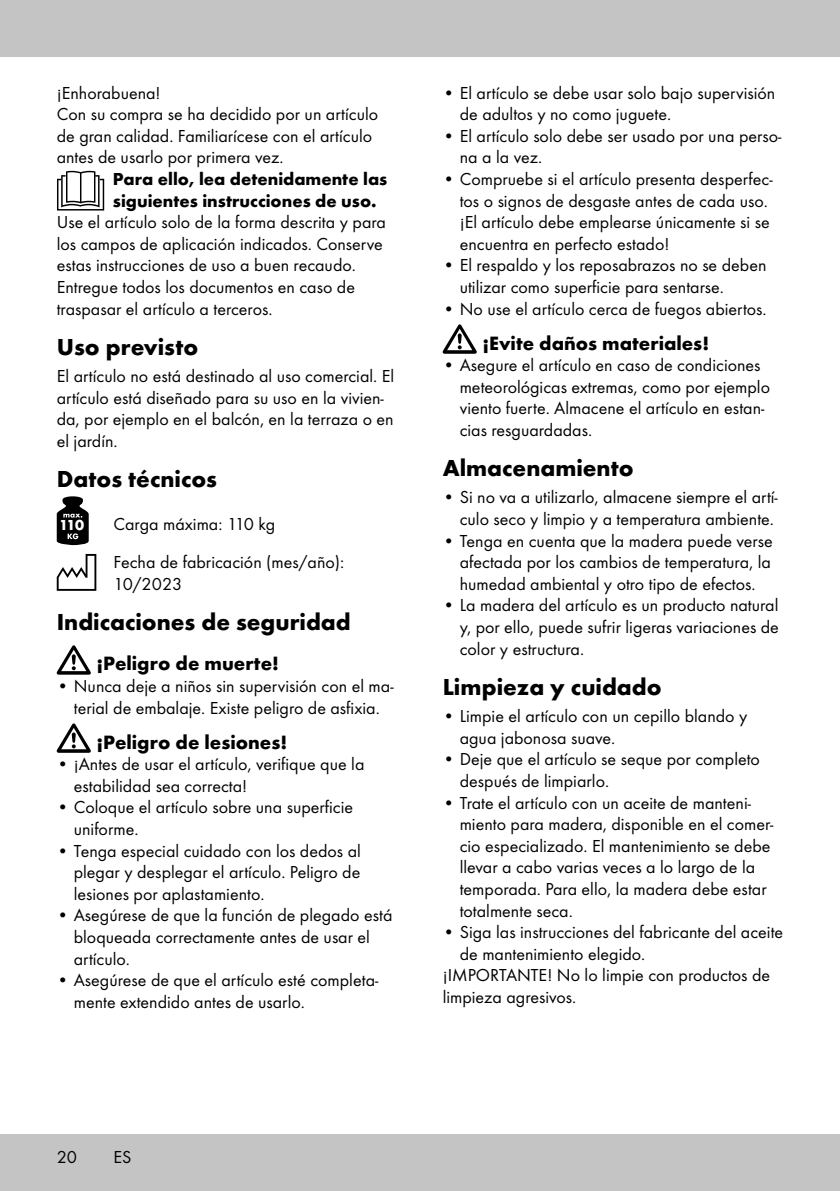
<style>
.page{position:relative;width:840px;height:1191px;background:#fff}
.page>*{position:absolute;margin:0;border:0;box-sizing:border-box;transform-origin:0 0}
.t1{font:700 24px "Futura TOT";color:#000}
.t2{font:700 20px "Futura TOT";color:#000}
.t3{font:18px/21.6px "Futura TOT Boo";color:#000}
.t4{font:700 18px/21.6px "Futura TOT";color:#000}
.t5{font:700 15px "Futura TOT";color:#fff}
</style>
<div class="page">
<div style="left:0;top:1134px;width:839px;height:57px;background:#c5c4c4"></div>
<div style="left:0;top:0;width:839px;height:57px;background:#c5c4c4"></div>
<svg style="left:57px;top:171px;width:47px;height:39px"></svg>
<svg style="left:57px;top:496px;width:32px;height:49px"></svg>
<svg style="left:57px;top:554px;width:39px;height:37px"></svg>
<svg style="left:57px;top:645px;width:34px;height:29px"></svg>
<svg style="left:57px;top:723px;width:34px;height:30px"></svg>
<svg style="left:442px;top:324px;width:34px;height:30px"></svg>
<p class="t3" style="left:57px;top:82px;width:323px">¡Enhorabuena!<br>Con su compra se ha decidido por un artículo de gran calidad. Familiarícese con el artículo antes de usarlo por primera vez.</p>
<p class="t4" style="left:113px;top:168px;width:276px">Para ello, lea detenidamente las siguientes instrucciones de uso.</p>
<p class="t3" style="left:57px;top:211px;width:330px">Use el artículo solo de la forma descrita y para los campos de aplicación indicados. Conserve estas instrucciones de uso a buen recaudo.<br>Entregue todos los documentos en caso de traspasar el artículo a terceros.</p>
<h1 class="t1" style="left:57px;top:332px;width:143px">Uso previsto</h1>
<p class="t3" style="left:57px;top:365px;width:339px">El artículo no está destinado al uso comercial. El artículo está diseñado para su uso en la vivien&shy;da, por ejemplo en el balcón, en la terraza o en el jardín.</p>
<h1 class="t1" style="left:57px;top:464px;width:162px">Datos técnicos</h1>
<p class="t5" style="left:59px;top:516px;width:26px">110</p>
<p class="t3" style="left:113px;top:504px;width:232px;line-height:38.6px">Carga máxima: 110 kg<br>Fecha de fabricación (mes/año):</p>
<p class="t3" style="left:113px;top:573px;width:70px">10/2023</p>
<h1 class="t1" style="left:57px;top:607px;width:295px">Indicaciones de seguridad</h1>
<p class="t2" style="left:96px;top:651px;width:184px">¡Peligro de muerte!</p>
<p class="t3" style="left:57px;top:675px;width:338px;text-align:center">• Nunca deje a niños sin supervisión con el ma&shy;terial de embalaje. Existe peligro de asfixia.</p>
<p class="t2" style="left:96px;top:729px;width:192px">¡Peligro de lesiones!</p>
<p class="t3" style="left:74px;top:753px;width:292px;text-indent:-17px">• ¡Antes de usar el artículo, verifique que la estabilidad sea correcta!</p>
<p class="t3" style="left:74px;top:796px;width:281px;text-indent:-17px">• Coloque el artículo sobre una superficie uniforme.</p>
<p class="t3" style="left:74px;top:839px;width:288px;text-align:justify;text-indent:-17px">• Tenga especial cuidado con los dedos al plegar y desplegar el artículo. Peligro de lesiones por aplastamiento.</p>
<p class="t3" style="left:74px;top:904px;width:320px;text-indent:-17px">• Asegúrese de que la función de plegado está bloqueada correctamente antes de usar el artículo.</p>
<p class="t3" style="left:74px;top:969px;width:306px;text-indent:-17px">• Asegúrese de que el artículo esté completa&shy;mente extendido antes de usarlo.</p>
<p class="t3" style="left:459px;top:82px;width:317px;text-indent:-17px">• El artículo se debe usar solo bajo supervisión de adultos y no como juguete.</p>
<p class="t3" style="left:459px;top:125px;width:323px;text-indent:-17px">• El artículo solo debe ser usado por una perso&shy;na a la vez.</p>
<p class="t3" style="left:459px;top:168px;width:314px;text-indent:-17px">• Compruebe si el artículo presenta desperfec&shy;tos o signos de desgaste antes de cada uso. ¡El artículo debe emplearse únicamente si se encuentra en perfecto estado!</p>
<p class="t3" style="left:459px;top:254px;width:308px;text-indent:-17px">• El respaldo y los reposabrazos no se deben utilizar como superficie para sentarse.</p>
<p class="t3" style="left:442px;top:298px;width:325px">• No use el artículo cerca de fuegos abiertos.</p>
<p class="t2" style="left:482px;top:330px;width:228px">¡Evite daños materiales!</p>
<p class="t3" style="left:459px;top:354px;width:312px;text-indent:-17px">• Asegure el artículo en caso de condiciones meteorológicas extremas, como por ejemplo viento fuerte. Almacene el artículo en estan&shy;cias resguardadas.</p>
<h1 class="t1" style="left:442px;top:453px;width:192px">Almacenamiento</h1>
<p class="t3" style="left:442px;top:486px;width:336px;text-align:right">• Si no va a utilizarlo, almacene siempre el artí&shy;culo seco y limpio y a temperatura ambiente.</p>
<p class="t3" style="left:459px;top:530px;width:314px;text-align:justify;text-indent:-17px">• Tenga en cuenta que la madera puede verse afectada por los cambios de temperatura, la humedad ambiental y otro tipo de efectos.</p>
<p class="t3" style="left:459px;top:594px;width:320px;text-align:justify;text-indent:-17px">• La madera del artículo es un producto natural y, por ello, puede sufrir ligeras variaciones de color y estructura.</p>
<h1 class="t1" style="left:442px;top:672px;width:220px">Limpieza y cuidado</h1>
<p class="t3" style="left:459px;top:705px;width:289px;text-indent:-17px">• Limpie el artículo con un cepillo blando y agua jabonosa suave.</p>
<p class="t3" style="left:459px;top:748px;width:301px;text-indent:-17px">• Deje que el artículo se seque por completo después de limpiarlo.</p>
<p class="t3" style="left:459px;top:791px;width:315px;text-indent:-17px">• Trate el artículo con un aceite de manteni&shy;miento para madera, disponible en el comer&shy;cio especializado. El mantenimiento se debe llevar a cabo varias veces a lo largo de la temporada. Para ello, la madera debe estar totalmente seca.</p>
<p class="t3" style="left:442px;top:921px;width:342px">• Siga las instrucciones del fabricante del aceite</p>
<p class="t3" style="left:459px;top:943px;width:187px">de mantenimiento elegido.</p>
<p class="t3" style="left:442px;top:964px;width:329px">¡IMPORTANTE! No lo limpie con productos de</p>
<p class="t3" style="left:442px;top:986px;width:135px">limpieza agresivos.</p>
<p class="t3" style="left:57px;top:1146px;width:22px">20</p>
<p class="t3" style="left:113px;top:1146px;width:19px">ES</p>
</div>
